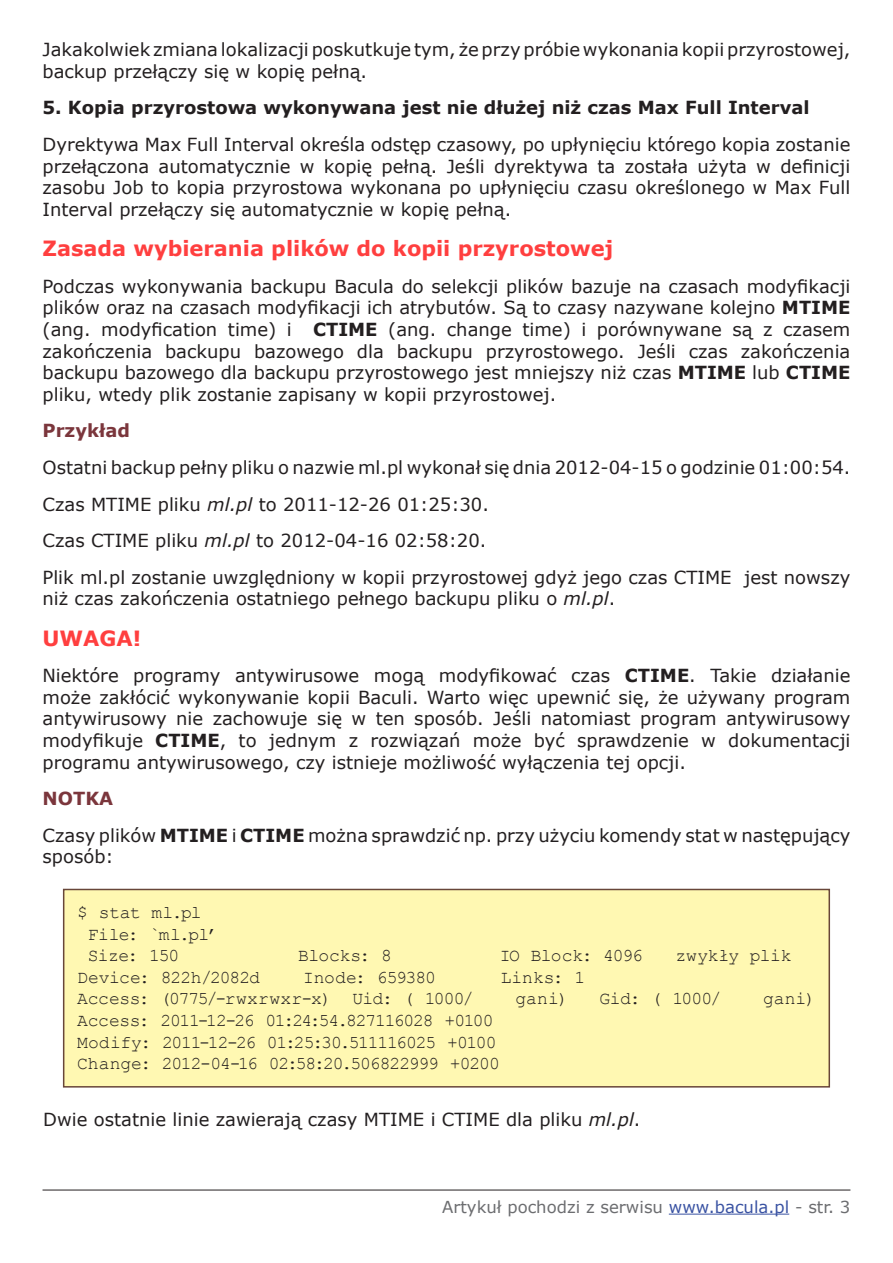
<style>
.page{position:relative;width:893px;height:1263px;background:#fff}
.page>*{position:absolute;margin:0;border:0;box-sizing:border-box;transform-origin:0 0}
.Nagłówek_2{font:700 21px "Verdana";color:#ff3f3f}
.tekst{font:18px/21.6px "Verdana";color:#231f20}
.w_ramce{font:18px "Courier New";letter-spacing:-.045em;color:#231f20}
.tekst-2{font:700 18px "Verdana";color:#231f20}
.w_ramce-2{font:18px "Courier New";letter-spacing:-.02em;color:#231f20}
.tekst-3{font:700 18px "Verdana";color:#7b363c}
.t1{font:16.5px "Verdana";color:#6c6d70}
.s1{font-weight:700}
.s2{font-style:italic}
.s3{color:#3a53a3}
</style>
<div class="page">
<hr style="left:43px;top:1190px;width:807px;height:1px;background:#231f20">
<hr style="left:669px;top:1213px;width:120px;height:1px;background:#3a53a3">
<div style="left:64px;top:889px;width:765px;height:198px;background:#fff8b2"></div>
<div style="left:63px;top:889px;width:767px;height:198px;border:2px solid #684639"></div>
<p class="tekst" style="left:43px;top:38px;width:809px">Jakakolwiek zmiana lokalizacji poskutkuje tym, że przy próbie wykonania kopii przyrostowej, backup przełączy się w kopię pełną.</p>
<p class="tekst-2" style="left:43px;top:96px;width:769px">5. Kopia przyrostowa wykonywana jest nie dłużej niż czas Max Full Interval</p>
<p class="tekst" style="left:43px;top:133px;width:809px;text-align:justify">Dyrektywa Max Full Interval określa odstęp czasowy, po upłynięciu którego kopia zostanie przełączona automatycznie w kopię pełną. Jeśli dyrektywa ta została użyta w definicji zasobu Job to kopia przyrostowa wykonana po upłynięciu czasu określonego w Max Full Interval przełączy się automatycznie w kopię pełną.</p>
<p class="Nagłówek_2" style="left:43px;top:235px;width:572px">Zasada wybierania plików do kopii przyrostowej</p>
<p class="tekst" style="left:43px;top:275px;width:809px;text-align:justify">Podczas wykonywania backupu Bacula do selekcji plików bazuje na czasach modyfikacji plików oraz na czasach modyfikacji ich atrybutów. Są to czasy nazywane kolejno <span class="s1">MTIME </span>(ang. modyfication time) i <span class="s1">CTIME</span> (ang. change time) i porównywane są z czasem zakończenia backupu bazowego dla backupu przyrostowego. Jeśli czas zakończenia backupu bazowego dla backupu przyrostowego jest mniejszy niż czas <span class="s1">MTIME</span> lub <span class="s1">CTIME </span>pliku, wtedy plik zostanie zapisany w kopii przyrostowej.</p>
<p class="tekst-3" style="left:43px;top:419px;width:89px">Przykład</p>
<p class="tekst" style="left:43px;top:456px;width:809px">Ostatni backup pełny pliku o nazwie ml.pl wykonał się dnia 2012-04-15 o godzinie 01:00:54.</p>
<p class="tekst" style="left:43px;top:493px;width:448px">Czas MTIME pliku <span class="s2">ml.pl</span> to 2011-12-26 01:25:30.</p>
<p class="tekst" style="left:43px;top:529px;width:445px">Czas CTIME pliku <span class="s2">ml.pl</span> to 2012-04-16 02:58:20.</p>
<p class="tekst" style="left:43px;top:566px;width:809px">Plik ml.pl zostanie uwzględniony w kopii przyrostowej gdyż jego czas CTIME jest nowszy niż czas zakończenia ostatniego pełnego backupu pliku o <span class="s2">ml.pl</span>.</p>
<p class="Nagłówek_2" style="left:43px;top:624px;width:100px">UWAGA!</p>
<p class="tekst" style="left:43px;top:664px;width:809px;text-align:justify">Niektóre programy antywirusowe mogą modyfikować czas <span class="s1">CTIME</span>. Takie działanie może zakłócić wykonywanie kopii Baculi. Warto więc upewnić się, że używany program antywirusowy nie zachowuje się w ten sposób. Jeśli natomiast program antywirusowy modyfikuje <span class="s1">CTIME</span>, to jednym z rozwiązań może być sprawdzenie w dokumentacji programu antywirusowego, czy istnieje możliwość wyłączenia tej opcji.</p>
<p class="tekst-3" style="left:43px;top:787px;width:72px">NOTKA</p>
<p class="tekst" style="left:43px;top:824px;width:809px">Czasy plików <span class="s1">MTIME</span> i <span class="s1">CTIME</span> można sprawdzić np. przy użyciu komendy stat w następujący sposób:</p>
<p class="w_ramce" style="left:77px;top:901px;width:126px">$ stat ml.pl</p>
<p class="w_ramce" style="left:88px;top:923px;width:131px">File: `ml.pl’</p>
<p class="w_ramce" style="left:88px;top:944px;width:93px">Size: 150</p>
<p class="w_ramce" style="left:298px;top:944px;width:95px">Blocks: 8</p>
<p class="w_ramce" style="left:500px;top:944px;width:145px">IO Block: 4096</p>
<p class="w_ramce-2" style="left:675px;top:944px;width:118px">zwykły plik</p>
<p class="w_ramce" style="left:77px;top:966px;width:184px">Device: 822h/2082d</p>
<p class="w_ramce" style="left:303px;top:966px;width:134px">Inode: 659380</p>
<p class="w_ramce" style="left:501px;top:966px;width:86px">Links: 1</p>
<p class="w_ramce-2" style="left:77px;top:988px;width:398px">Access: (0775/-rwxrwxr-x) Uid: ( 1000/</p>
<p class="w_ramce" style="left:516px;top:988px;width:54px">gani)</p>
<p class="w_ramce" style="left:600px;top:988px;width:123px">Gid: ( 1000/</p>
<p class="w_ramce" style="left:763px;top:988px;width:54px">gani)</p>
<p class="w_ramce" style="left:77px;top:1009px;width:418px">Access: 2011-12-26 01:24:54.827116028 +0100</p>
<p class="w_ramce" style="left:77px;top:1031px;width:421px">Modify: 2011-12-26 01:25:30.511116025 +0100</p>
<p class="w_ramce" style="left:77px;top:1052px;width:424px">Change: 2012-04-16 02:58:20.506822999 +0200</p>
<p class="tekst" style="left:43px;top:1108px;width:599px">Dwie ostatnie linie zawierają czasy MTIME i CTIME dla pliku <span class="s2">ml.pl</span>.</p>
<p class="t1" style="left:442px;top:1196px;width:410px">Artykuł pochodzi z serwisu <span class="s3">www.bacula.pl</span> - str. 3</p>
</div>
